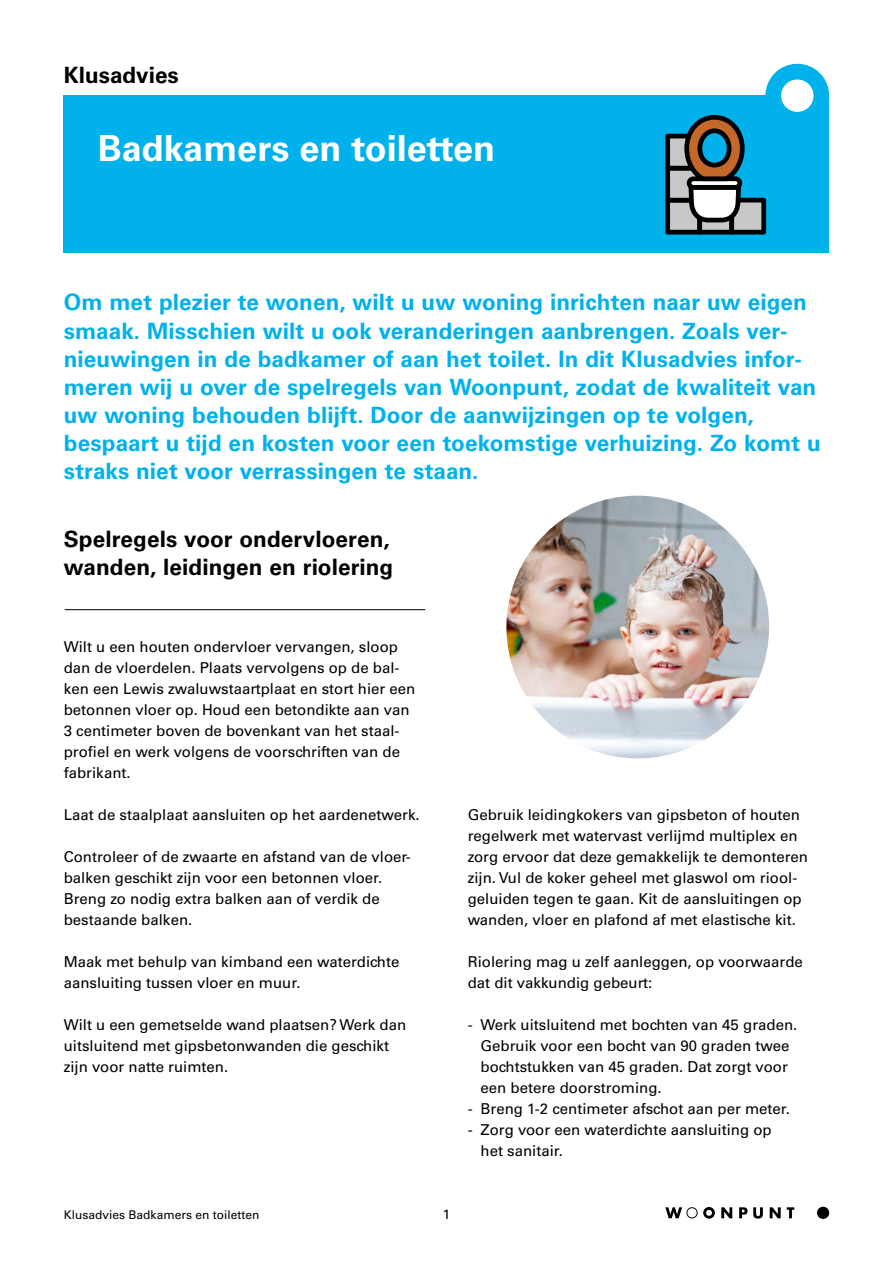
<style>
.page{position:relative;width:893px;height:1263px;background:#fff}
.page>*{position:absolute;margin:0;border:0;box-sizing:border-box;transform-origin:0 0}
.t1{font:700 36px "Univers";color:#fff}
.t2{font:700 22.5px/28.2px "Univers";color:#00b1eb}
.t3{font:700 22.5px/28.2px "Univers";letter-spacing:.005em;color:#000}
.t4{font:15px/21px "Univers";color:#000}
.t5{font:13.5px "Univers";color:#000}
.t6{font:12px "Univers";color:#000}
</style>
<div class="page">
<svg style="left:665px;top:1207px;width:50px;height:12px"></svg>
<svg style="left:721px;top:1207px;width:11px;height:11px"></svg>
<svg style="left:739px;top:1207px;width:8px;height:11px"></svg>
<svg style="left:753px;top:1207px;width:10px;height:11px"></svg>
<svg style="left:770px;top:1207px;width:11px;height:11px"></svg>
<svg style="left:787px;top:1207px;width:7px;height:11px"></svg>
<div style="left:817px;top:1207px;width:12px;height:12px;background:#000;border-radius:50%"></div>
<div style="left:64px;top:96px;width:765px;height:157px;background:#00b1eb"></div>
<hr style="left:65px;top:609px;width:360px;height:1px;background:#000">
<img style="left:506px;top:496px;width:263px;height:262px;border-radius:131px">
<svg style="left:665px;top:64px;width:164px;height:171px"></svg>
<h2 class="t3" style="left:64px;top:61px;width:117px">Klusadvies</h2>
<h1 class="t1" style="left:98px;top:127px;width:399px">Badkamers en toiletten</h1>
<p class="t2" style="left:64px;top:289px;width:758px">Om met plezier te wonen, wilt u uw woning inrichten naar uw eigen smaak. Misschien wilt u ook veranderingen aanbrengen. Zoals ver&shy;nieuwingen in de badkamer of aan het toilet. In dit Klusadvies infor&shy;meren wij u over de spelregels van Woonpunt, zodat de kwaliteit van uw woning behouden blijft. Door de aanwijzingen op te volgen, bespaart u tijd en kosten voor een toekomstige verhuizing. Zo komt u straks niet voor verrassingen te staan.</p>
<h2 class="t3" style="left:64px;top:525px;width:331px">Spelregels voor ondervloeren, wanden, leidingen en riolering</h2>
<p class="t4" style="left:64px;top:636px;width:353px">Wilt u een houten ondervloer vervangen, sloop dan de vloerdelen. Plaats vervolgens op de bal&shy;ken een Lewis zwaluwstaartplaat en stort hier een betonnen vloer op. Houd een betondikte aan van 3 centimeter boven de bovenkant van het staal&shy;profiel en werk volgens de voorschriften van de fabrikant.</p>
<p class="t4" style="left:64px;top:804px;width:357px">Laat de staalplaat aansluiten op het aardenetwerk.</p>
<p class="t4" style="left:64px;top:846px;width:349px">Controleer of de zwaarte en afstand van de vloer&shy;balken geschikt zijn voor een betonnen vloer.<br>Breng zo nodig extra balken aan of verdik de bestaande balken.</p>
<p class="t4" style="left:64px;top:951px;width:337px">Maak met behulp van kimband een waterdichte aansluiting tussen vloer en muur.</p>
<p class="t4" style="left:64px;top:1014px;width:344px">Wilt u een gemetselde wand plaatsen? Werk dan uitsluitend met gipsbetonwanden die geschikt zijn voor natte ruimten.</p>
<p class="t4" style="left:468px;top:804px;width:342px">Gebruik leidingkokers van gipsbeton of houten regelwerk met watervast verlijmd multiplex en zorg ervoor dat deze gemakkelijk te demonteren zijn. Vul de koker geheel met glaswol om riool&shy;geluiden tegen te gaan. Kit de aansluitingen op wanden, vloer en plafond af met elastische kit.</p>
<p class="t4" style="left:468px;top:951px;width:337px">Riolering mag u zelf aanleggen, op voorwaarde dat dit vakkundig gebeurt:</p>
<p class="t4" style="left:480px;top:1014px;width:318px;text-indent:-13px">- Werk uitsluitend met bochten van 45 graden.<br>Gebruik voor een bocht van 90 graden twee bochtstukken van 45 graden. Dat zorgt voor een betere doorstroming.</p>
<p class="t4" style="left:468px;top:1098px;width:324px">- Breng 1-2 centimeter afschot aan per meter.</p>
<p class="t4" style="left:480px;top:1119px;width:293px;text-indent:-13px">- Zorg voor een waterdichte aansluiting op het sanitair.</p>
<p class="t6" style="left:64px;top:1207px;width:197px">Klusadvies Badkamers en toiletten</p>
<p class="t5" style="left:443px;top:1206px;width:9px">1</p>
</div>
